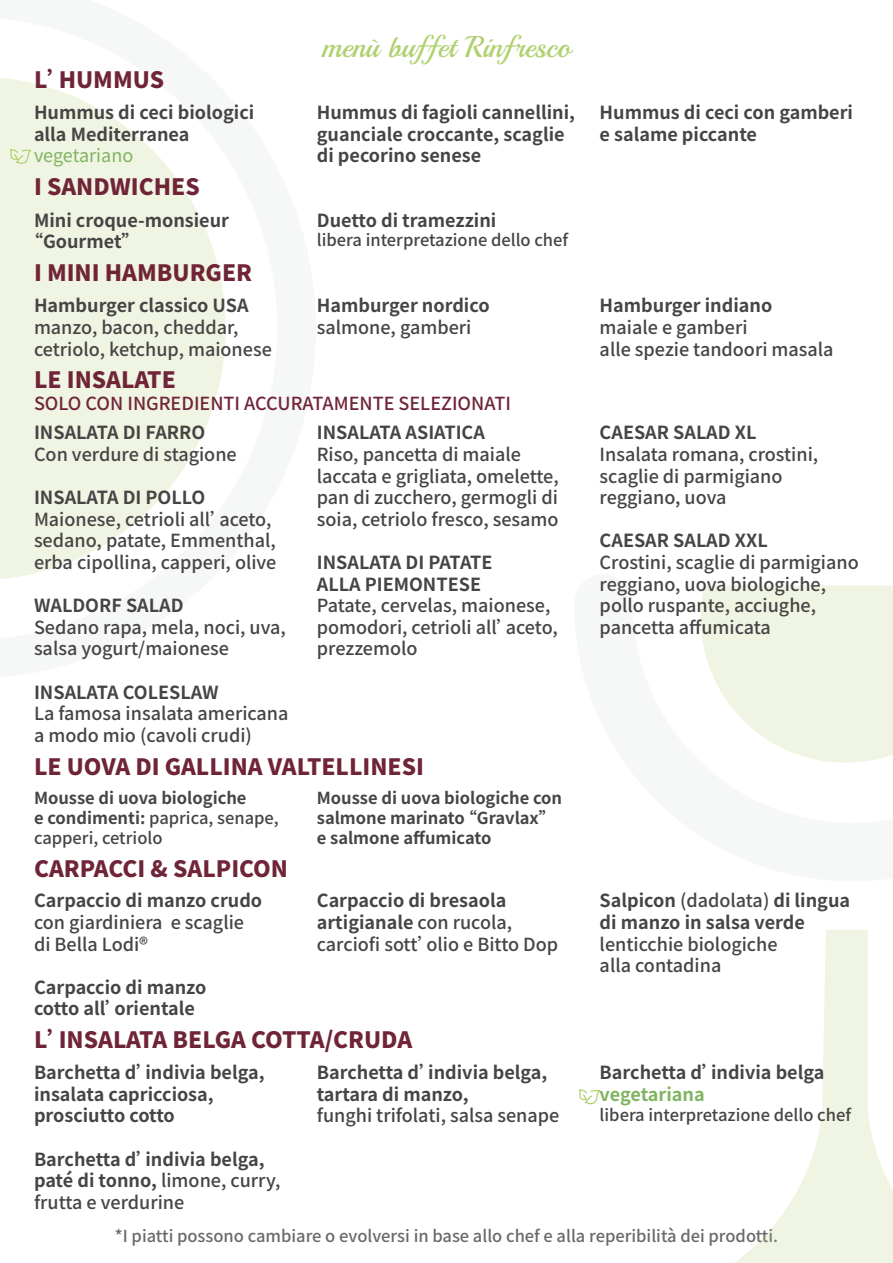
<style>
.page{position:relative;width:893px;height:1263px;background:#fff}
.page>*{position:absolute;margin:0;border:0;box-sizing:border-box;transform-origin:0 0}
.TITOLO_PT2{font:30px "Playball";color:#afd170}
.CATEGORIE{font:900 22.5px "Noto Sans SC";color:#702438}
.t1{font:500 18px/21.6px "Noto Sans SC";color:#454546}
.t2{font:700 18px/21.6px "Noto Sans SC";color:#454546}
.CATEGORIE-2{font:500 18px "Noto Sans SC";color:#702438}
.t3{font:18px "Noto Sans SC";color:#7fb45f}
.t4{font:700 18px "Noto Sans SC";letter-spacing:-.005em;color:#7fb45f}
.t5{font:500 16.5px/19.8px "Noto Sans SC";color:#454546}
.t6{font:700 16.5px/19.8px "Noto Sans SC";color:#454546}
.t7{font:500 16.5px "Noto Sans SC";color:#6a6a6b}
.s1{font-weight:700}
.s2{font-weight:500}
</style>
<div class="page">
<svg style="left:700px;top:585px;width:193px;height:178px;fill:#eff5e2"></svg>
<svg style="left:734px;top:930px;width:159px;height:333px"></svg>
<svg style="left:0;top:78px;width:226px;height:501px;fill:#eff5e2"></svg>
<svg style="left:579px;top:1089px;width:21px;height:16px"></svg>
<svg style="left:8px;top:148px;width:26px;height:19px"></svg>
<p class="CATEGORIE" style="left:34px;top:67px;width:132px">L’HUMMUS</p>
<p class="t2" style="left:34px;top:102px;width:222px">Hummus di ceci biologici</p>
<p class="t2" style="left:34px;top:124px;width:157px">alla Mediterranea</p>
<p class="t3" style="left:34px;top:146px;width:101px">vegetariano</p>
<p class="CATEGORIE" style="left:34px;top:174px;width:167px">I SANDWICHES</p>
<p class="t2" style="left:34px;top:210px;width:197px">Mini croque-monsieur</p>
<p class="t2" style="left:25px;top:231px;width:116px">“Gourmet”</p>
<p class="CATEGORIE" style="left:34px;top:260px;width:220px">I MINI HAMBURGER</p>
<p class="t2" style="left:34px;top:295px;width:216px">Hamburger classico USA</p>
<p class="t1" style="left:34px;top:317px;width:239px">manzo, bacon, cheddar, cetriolo, ketchup, maionese</p>
<p class="TITOLO_PT2" style="left:322px;top:26px;width:250px">menù buffet Rinfresco</p>
<p class="t2" style="left:317px;top:102px;width:260px">Hummus di fagioli cannellini, guanciale croccante, scaglie di pecorino senese</p>
<p class="t2" style="left:317px;top:210px;width:181px">Duetto di tramezzini</p>
<p class="t5" style="left:317px;top:231px;width:253px">libera interpretazione dello chef</p>
<p class="t2" style="left:317px;top:295px;width:174px">Hamburger nordico</p>
<p class="t1" style="left:317px;top:317px;width:156px">salmone, gamberi</p>
<p class="CATEGORIE" style="left:34px;top:367px;width:143px">LE INSALATE</p>
<p class="CATEGORIE-2" style="left:34px;top:393px;width:478px">SOLO CON INGREDIENTI ACCURATAMENTE SELEZIONATI</p>
<p class="t2" style="left:317px;top:422px;width:170px">INSALATA ASIATICA</p>
<p class="t1" style="left:317px;top:444px;width:243px">Riso, pancetta di maiale laccata e grigliata, omelette, pan di zucchero, germogli di soia, cetriolo fresco, sesamo</p>
<p class="t2" style="left:317px;top:552px;width:177px">INSALATA DI PATATE</p>
<p class="t2" style="left:317px;top:573px;width:166px">ALLA PIEMONTESE</p>
<p class="t1" style="left:317px;top:595px;width:243px">Patate, cervelas, maionese, pomodori, cetrioli all’aceto, prezzemolo</p>
<p class="t2" style="left:34px;top:422px;width:173px">INSALATA DI FARRO</p>
<p class="t1" style="left:34px;top:444px;width:204px">Con verdure di stagione</p>
<p class="t2" style="left:34px;top:487px;width:173px">INSALATA DI POLLO</p>
<p class="t1" style="left:34px;top:509px;width:244px">Maionese, cetrioli all’aceto, sedano, patate, Emmenthal, erba cipollina, capperi, olive</p>
<p class="t2" style="left:34px;top:595px;width:151px">WALDORF SALAD</p>
<p class="t1" style="left:34px;top:617px;width:253px">Sedano rapa, mela, noci, uva, salsa yogurt/maionese</p>
<p class="t2" style="left:34px;top:681px;width:186px">INSALATA COLESLAW</p>
<p class="t1" style="left:34px;top:703px;width:256px">La famosa insalata americana</p>
<p class="t1" style="left:34px;top:725px;width:219px">a modo mio (cavoli crudi)</p>
<p class="CATEGORIE" style="left:34px;top:754px;width:392px">LE UOVA DI GALLINA VALTELLINESI</p>
<p class="t6" style="left:34px;top:789px;width:214px">Mousse di uova biologiche</p>
<p class="t5" style="left:34px;top:808px;width:246px"><span class="s1">e condimenti:</span> paprica, senape, capperi, cetriolo</p>
<p class="CATEGORIE" style="left:34px;top:856px;width:256px">CARPACCI &amp; SALPICON</p>
<p class="t2" style="left:34px;top:890px;width:230px">Carpaccio di manzo crudo</p>
<p class="t1" style="left:34px;top:912px;width:212px">con giardiniera e scaglie</p>
<p class="t1" style="left:34px;top:934px;width:116px">di Bella Lodi®</p>
<p class="t2" style="left:34px;top:977px;width:174px">Carpaccio di manzo</p>
<p class="t2" style="left:34px;top:998px;width:162px">cotto all’orientale</p>
<p class="t6" style="left:317px;top:789px;width:247px">Mousse di uova biologiche con salmone marinato “Gravlax”</p>
<p class="t6" style="left:317px;top:828px;width:176px">e salmone affumicato</p>
<p class="t1" style="left:317px;top:890px;width:243px"><span class="s1">Carpaccio di bresaola artigianale</span> con rucola, carciofi sott’olio e Bitto Dop</p>
<p class="CATEGORIE" style="left:34px;top:1027px;width:380px">L’INSALATA BELGA COTTA/CRUDA</p>
<p class="t2" style="left:34px;top:1062px;width:232px">Barchetta d’indivia belga, insalata capricciosa,</p>
<p class="t2" style="left:34px;top:1105px;width:142px">prosciutto cotto</p>
<p class="t2" style="left:34px;top:1148px;width:232px">Barchetta d’indivia belga,</p>
<p class="t1" style="left:34px;top:1170px;width:248px"><span class="s1">paté di tonno,</span> limone, curry, frutta e verdurine</p>
<p class="t2" style="left:317px;top:1062px;width:232px">Barchetta d’indivia belga, tartara di manzo,</p>
<p class="t1" style="left:317px;top:1105px;width:244px">funghi trifolati, salsa senape</p>
<p class="t2" style="left:600px;top:102px;width:255px">Hummus di ceci con gamberi</p>
<p class="t2" style="left:600px;top:124px;width:159px">e salame piccante</p>
<p class="t2" style="left:600px;top:295px;width:174px">Hamburger indiano</p>
<p class="t1" style="left:600px;top:317px;width:150px">maiale e gamberi</p>
<p class="t1" style="left:600px;top:339px;width:235px">alle spezie tandoori masala</p>
<p class="t2" style="left:600px;top:422px;width:158px">CAESAR SALAD XL</p>
<p class="t1" style="left:600px;top:444px;width:220px">Insalata romana, crostini, scaglie di parmigiano reggiano, uova</p>
<p class="t2" style="left:600px;top:530px;width:170px">CAESAR SALAD XXL</p>
<p class="t1" style="left:600px;top:552px;width:261px">Crostini, scaglie di parmigiano reggiano, uova biologiche,</p>
<p class="t1" style="left:600px;top:595px;width:218px">pollo ruspante, acciughe, pancetta affumicata</p>
<p class="t2" style="left:600px;top:890px;width:252px">Salpicon <span class="s2">(dadolata)</span> di lingua</p>
<p class="t1" style="left:600px;top:912px;width:207px"><span class="s1">di manzo in salsa verde </span>lenticchie biologiche</p>
<p class="t1" style="left:600px;top:955px;width:123px">alla contadina</p>
<p class="t2" style="left:600px;top:1062px;width:226px">Barchetta d’indivia belga</p>
<p class="t4" style="left:600px;top:1084px;width:107px">vegetariana</p>
<p class="t5" style="left:600px;top:1105px;width:253px">libera interpretazione dello chef</p>
<p class="t7" style="left:115px;top:1227px;width:665px">*I piatti possono cambiare o evolversi in base allo chef e alla reperibilità dei prodotti.</p>
</div>
